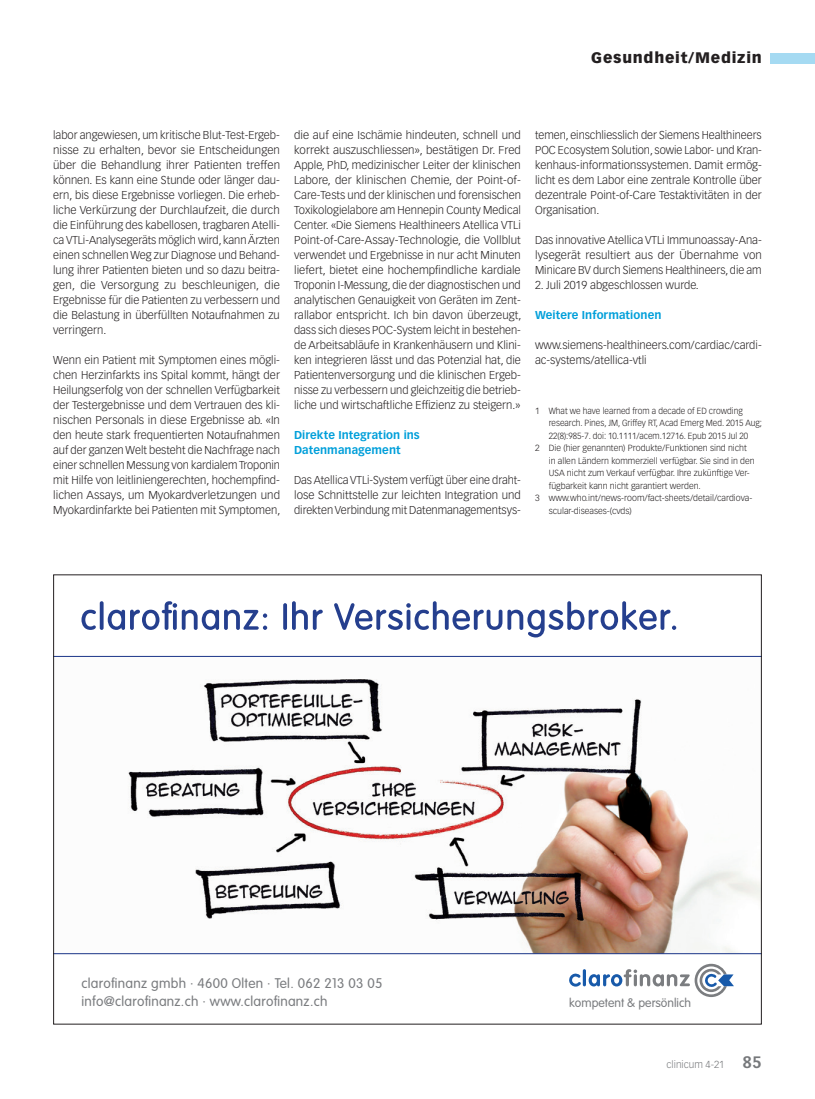
<style>
.page{position:relative;width:815px;height:1099px;background:#fff}
.page>*{position:absolute;margin:0;border:0;box-sizing:border-box;transform-origin:0 0}
.t1{font:900 15px "Vectora LT Std";letter-spacing:.05em;color:#231f20}
.t2{font:300 13.75px/17.5px "VAG Rounded Std";letter-spacing:.02em;color:#7a7c7f}
.t3{font:300 12.25px "VAG Rounded Std";color:#7a7c7f}
.Lauftext{font:300 11.25px/15px "Vectora LT Std";color:#231f20;text-align:justify}
.ZT_GM{font:700 11.25px/15px "Vectora LT Std";letter-spacing:.005em;color:#009fda}
.t4{font:300 10px "Vectora LT Std";color:#76787b}
.Fussnote{font:300 8.75px/12.5px "Vectora LT Std";color:#231f20}
.s1{font-weight:700;font-size:16.25px}
</style>
<div class="page">
<div style="left:770px;top:53px;width:45px;height:10px;background:#a5daf2"></div>
<hr style="left:583px;top:969px;width:3px;height:17px;background:#185aaa;border-radius:2px">
<svg style="left:569px;top:973px;width:12px;height:13px"></svg>
<svg style="left:589px;top:963px;width:145px;height:34px"></svg>
<svg style="left:55px;top:656px;width:705px;height:298px"></svg>
<svg style="left:81px;top:609px;width:15px;height:21px"></svg>
<svg style="left:100px;top:601px;width:4px;height:29px"></svg>
<svg style="left:108px;top:601px;width:159px;height:29px"></svg>
<svg style="left:283px;top:603px;width:4px;height:27px"></svg>
<svg style="left:292px;top:601px;width:31px;height:29px"></svg>
<svg style="left:334px;top:601px;width:342px;height:36px"></svg>
<h1 class="t1" style="left:591px;top:49px;width:172px">Gesundheit/Medizin</h1>
<p class="Lauftext" style="left:53px;top:128px;width:228px">labor angewiesen, um kritische Blut-Test-Ergeb&shy;nisse zu erhalten, bevor sie Entscheidungen über die Behandlung ihrer Patienten treffen können. Es kann eine Stunde oder länger dau&shy;ern, bis diese Ergebnisse vorliegen. Die erheb&shy;liche Verkürzung der Durchlaufzeit, die durch die Einführung des kabellosen, tragbaren Atelli&shy;ca VTLi-Analysegeräts möglich wird, kann Ärzten einen schnellen Weg zur Diagnose und Behand&shy;lung ihrer Patienten bieten und so dazu beitra&shy;gen, die Versorgung zu beschleunigen, die Ergebnisse für die Patienten zu verbessern und die Belastung in überfüllten Notaufnahmen zu verringern.</p>
<p class="Lauftext" style="left:53px;top:353px;width:229px">Wenn ein Patient mit Symptomen eines mögli&shy;chen Herzinfarkts ins Spital kommt, hängt der Heilungserfolg von der schnellen Verfügbarkeit der Testergebnisse und dem Vertrauen des kli&shy;nischen Personals in diese Ergebnisse ab. «In den heute stark frequentierten Notaufnahmen auf der ganzen Welt besteht die Nachfrage nach einer schnellen Messung von kardialem Troponin mit Hilfe von leitliniengerechten, hochempfind&shy;lichen Assays, um Myokardverletzungen und Myokardinfarkte bei Patienten mit Symptomen,</p>
<p class="Lauftext" style="left:294px;top:128px;width:229px">die auf eine Ischämie hindeuten, schnell und korrekt auszuschliessen», bestätigen Dr. Fred Apple, PhD, medizinischer Leiter der klinischen Labore, der klinischen Chemie, der Point-of-Care-Tests und der klinischen und forensischen Toxikologielabore am Hennepin County Medical Center. «Die Siemens Healthineers Atellica VTLi Point-of-Care-Assay-Technologie, die Vollblut verwendet und Ergebnisse in nur acht Minuten liefert, bietet eine hochempfindliche kardiale Troponin I-Messung, die der diagnostischen und analytischen Genauigkeit von Geräten im Zent&shy;rallabor entspricht. Ich bin davon überzeugt, dass sich dieses POC-System leicht in bestehen&shy;de Arbeitsabläufe in Krankenhäusern und Klini&shy;ken integrieren lässt und das Potenzial hat, die Patientenversorgung und die klinischen Ergeb&shy;nisse zu verbessern und gleichzeitig die betrieb&shy;liche und wirtschaftliche Effizienz zu steigern.»</p>
<p class="ZT_GM" style="left:294px;top:428px;width:127px">Direkte Integration ins<br>Datenmanagement</p>
<p class="Lauftext" style="left:294px;top:473px;width:228px">Das Atellica VTLi-System verfügt über eine draht&shy;lose Schnittstelle zur leichten Integration und direkten Verbindung mit Datenmanagementsys-</p>
<p class="Lauftext" style="left:535px;top:128px;width:228px">temen, einschliesslich der Siemens Healthineers POC Ecosystem Solution, sowie Labor- und Kran&shy;kenhaus-informationssystemen. Damit ermög&shy;licht es dem Labor eine zentrale Kontrolle über dezentrale Point-of-Care Testaktivitäten in der Organisation.</p>
<p class="Lauftext" style="left:535px;top:233px;width:228px">Das innovative Atellica VTLi Immunoassay-Ana&shy;lysegerät resultiert aus der Übernahme von Minicare BV durch Siemens Healthineers, die am</p>
<p class="Lauftext" style="left:535px;top:278px;width:165px">2. Juli 2019 abgeschlossen wurde.</p>
<p class="ZT_GM" style="left:535px;top:308px;width:128px">Weitere Informationen</p>
<p class="Lauftext" style="left:535px;top:338px;width:228px">www.siemens-healthineers.com/cardiac/cardi&shy;ac-systems/atellica-vtli</p>
<p class="Fussnote" style="left:549px;top:404px;width:215px;text-indent:-14px">1 What we have learned from a decade of ED crowding research. Pines, JM, Griffey RT, Acad Emerg Med. 2015 Aug;<br>22(8):985-7. doi: 10.1111/acem.12716. Epub 2015 Jul 20</p>
<p class="Fussnote" style="left:549px;top:442px;width:207px;text-indent:-14px">2 Die (hier genannten) Produkte/Funktionen sind nicht in allen Ländern kommerziell verfügbar. Sie sind in den USA nicht zum Verkauf verfügbar. Ihre zukünftige Ver&shy;fügbarkeit kann nicht garantiert werden.</p>
<p class="Fussnote" style="left:549px;top:492px;width:205px;text-indent:-14px">3 www.who.int/news-room/fact-sheets/detail/cardiova&shy;scular-diseases-(cvds)</p>
<p class="t2" style="left:81px;top:975px;width:303px">clarofinanz gmbh · 4600 Olten · Tel. 062 213 03 05 info@clarofinanz.ch · www.clarofinanz.ch</p>
<p class="t3" style="left:569px;top:995px;width:123px">kompetent &amp; persönlich</p>
<p class="t4" style="left:667px;top:1058px;width:97px">clinicum 4-21 <span class="s1">85</span></p>
</div>
